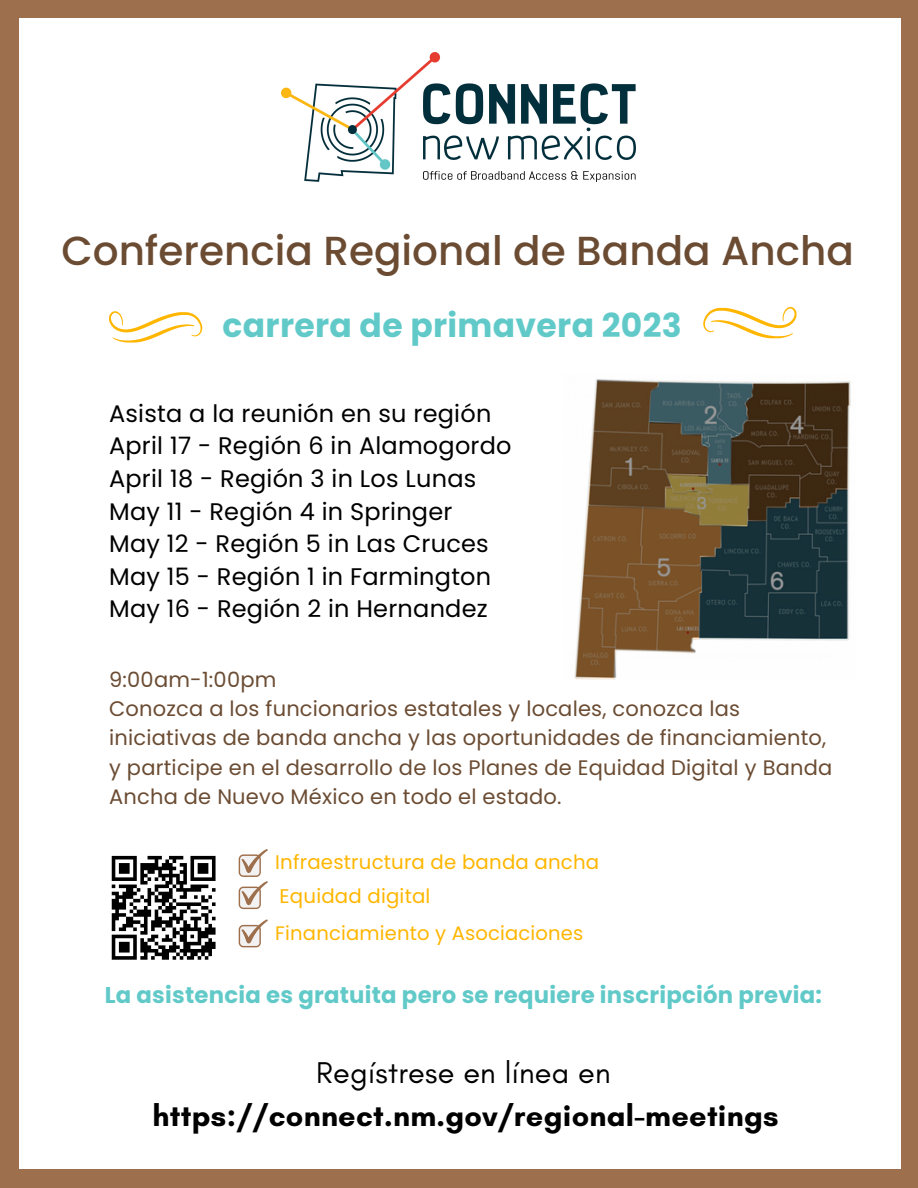
<style>
.page{position:relative;width:918px;height:1188px;background:#9e6f4c}
.page>*{position:absolute;margin:0;border:0;box-sizing:border-box;transform-origin:0 0}
.t1{font:500 40.5px "Poppins";color:#6b4c33}
.t2{font:700 33px "Poppins";letter-spacing:.01em;color:#61cac9}
.t3{font:700 30.6px "Glacial Indifference";letter-spacing:.01em;color:#000}
.t4{font:30.6px "Glacial Indifference";letter-spacing:.01em;color:#000}
.t5{font:24px/32.7px "Poppins";letter-spacing:.01em;color:#000}
.t6{font:700 22.8px "Poppins";letter-spacing:.01em;color:#61cac9}
.t7{font:21px/29.2px "Poppins";letter-spacing:.01em;color:#6b4c33}
.t8{font:19.8px/34.3px "Poppins";letter-spacing:.01em;color:#ffb600}
.t9{font:19.5px "Poppins";letter-spacing:.01em;color:#ffb600}
</style>
<div class="page">
<div style="left:20px;top:18px;width:881px;height:1151px;background:#fff"></div>
<img style="left:574px;top:379px;width:277px;height:300px">
<svg style="left:109px;top:311px;width:93px;height:32px"></svg>
<svg style="left:703px;top:307px;width:94px;height:31px"></svg>
<img style="left:282px;top:53px;width:354px;height:128px">
<svg style="left:239px;top:919px;width:29px;height:28px"></svg>
<svg style="left:239px;top:849px;width:29px;height:60px"></svg>
<svg style="left:111px;top:855px;width:105px;height:105px"></svg>
<h1 class="t1" style="left:61px;top:222px;width:794px">Conferencia Regional de Banda Ancha</h1>
<h2 class="t2" style="left:223px;top:303px;width:461px">carrera de primavera 2023</h2>
<p class="t5" style="left:109px;top:397px;width:404px">Asista a la reunión en su región<br>April 17 - Región 6 in Alamogordo<br>April 18 - Región 3 in Los Lunas<br>May 11 - Región 4 in Springer<br>May 12 - Región 5 in Las Cruces<br>May 15 - Región 1 in Farmington<br>May 16 - Región 2 in Hernandez</p>
<p class="t7" style="left:109px;top:665px;width:725px">9:00am-1:00pm<br>Conozca a los funcionarios estatales y locales, conozca las iniciativas de banda ancha y las oportunidades de financiamiento, y participe en el desarrollo de los Planes de Equidad Digital y Banda Ancha de Nuevo México en todo el estado.</p>
<p class="t8" style="left:275px;top:845px;width:326px">Infraestructura de banda ancha<br>Equidad digital</p>
<p class="t9" style="left:275px;top:919px;width:310px">Financiamiento y Asociaciones</p>
<p class="t6" style="left:105px;top:979px;width:719px">La asistencia es gratuita pero se requiere inscripción previa:</p>
<h3 class="t4" style="left:316px;top:1054px;width:296px">Regístrese en línea en</h3>
<h3 class="t3" style="left:153px;top:1096px;width:628px">https://connect.nm.gov/regional-meetings</h3>
</div>
